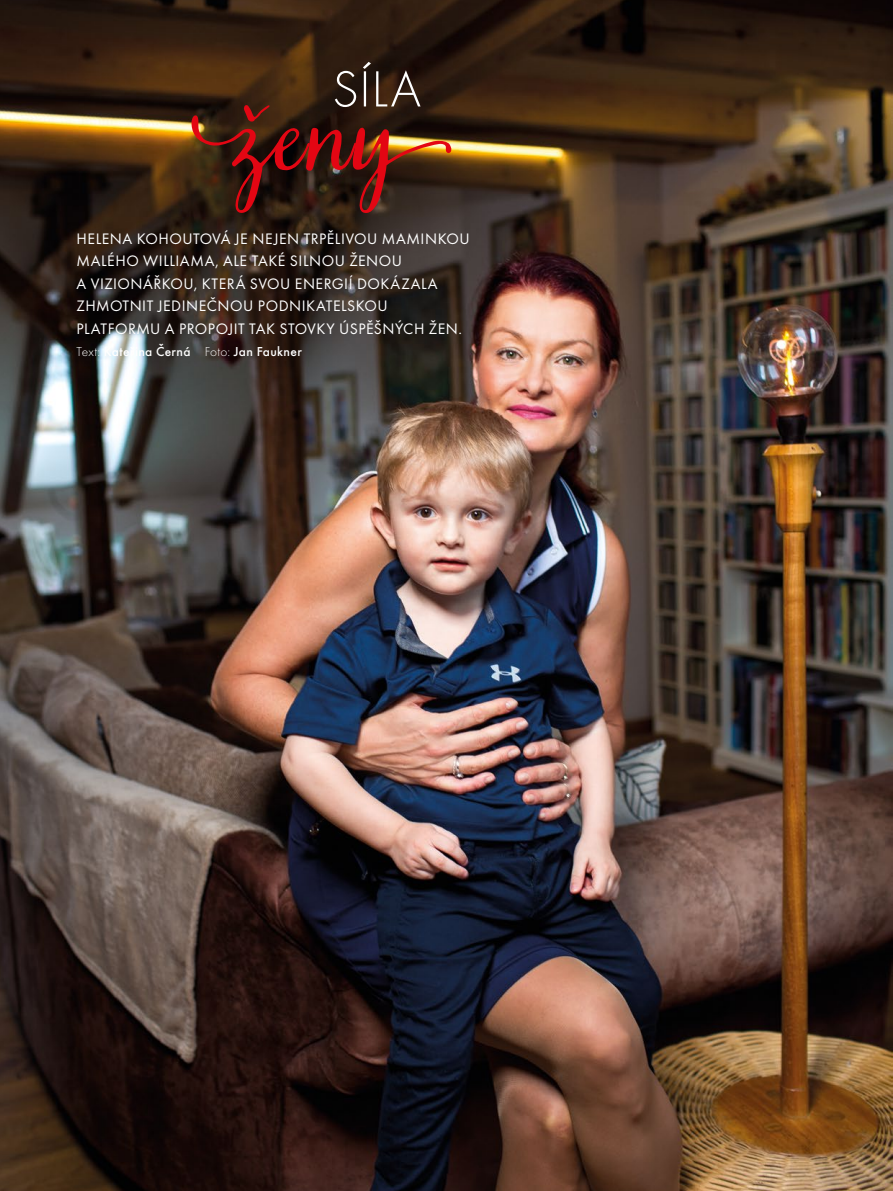
<style>
.page{position:relative;width:893px;height:1191px;background:#fff}
.page>*{position:absolute;margin:0;border:0;box-sizing:border-box;transform-origin:0 0}
.t1{font:103.65px "Very Berry Pro";color:#e30613}
.t2{font:52.65px "Futura TOT Ligh";color:#fff}
.t3{font:15.75px/22.5px "Futura TOT";letter-spacing:.03em;color:#fff}
.t4{font:500 13.5px "Futura TOT";letter-spacing:.025em;color:#fff}
.s1{font-family:"Futura TOT Ligh";font-weight:400}
</style>
<div class="page">
<img style="left:0;top:0;width:893px;height:1191px">
<h2 class="t2" style="left:332px;top:59px;width:91px">SÍLA</h2>
<h1 class="t1" style="left:192px;top:62px;width:261px">ženy</h1>
<p class="t3" style="left:77px;top:227px;width:394px">HELENA KOHOUTOVÁ JE NEJEN TRPĚLIVOU MAMINKOU MALÉHO WILLIAMA, ALE TAKÉ SILNOU ŽENOU<br>A VIZIONÁŘKOU, KTERÁ SVOU ENERGIÍ DOKÁZALA ZHMOTNIT JEDINEČNOU PODNIKATELSKOU PLATFORMU A PROPOJIT TAK STOVKY ÚSPĚŠNÝCH ŽEN.</p>
<p class="t4" style="left:77px;top:344px;width:227px"><span class="s1">Text:</span> Kateřina Černá <span class="s1">Foto:</span> Jan Faukner</p>
</div>
